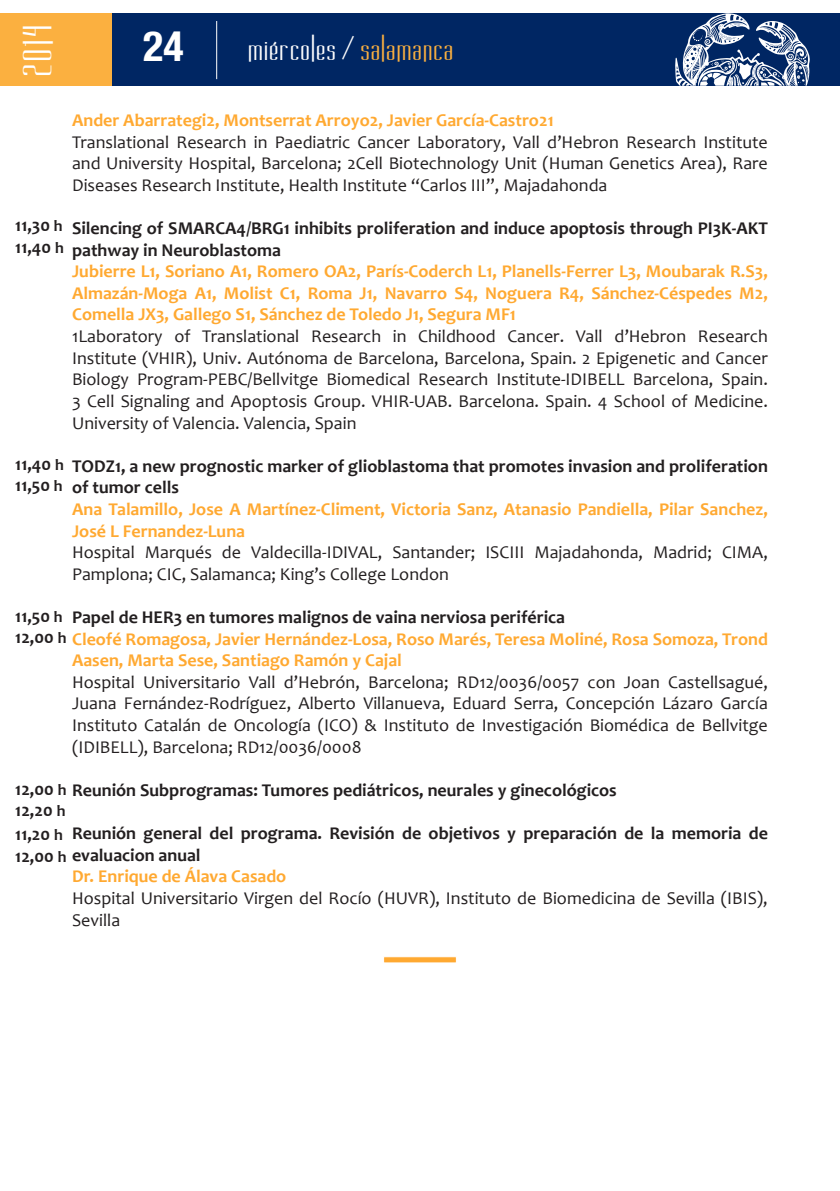
<style>
.page{position:relative;width:840px;height:1191px;background:#fff}
.page>*{position:absolute;margin:0;border:0;box-sizing:border-box;transform-origin:0 0}
.t1{font:48px "Long Cool Mother";color:#fff}
.t2{font:700 condensed 42px "Helvetica Neue";color:#fff}
.t3{font:36px "Long Cool Mother";letter-spacing:.05em;color:#fff}
.t4{font:18px/21.6px "Candara";color:#231f20;text-align:justify}
.t5{font:700 18px/21.6px "Candara";color:#ffa931}
.t6{font:700 18px/21.6px "Candara";color:#231f20}
.s1{color:#fbb040}
.s2{color:#231f20}
.s3{font-size:16px;color:#231f20}
.s4{font-size:16px}
</style>
<div class="page">
<div style="left:0;top:13px;width:111px;height:73px;background:#fbb040"></div>
<div style="left:112px;top:13px;width:727px;height:73px;background:#002663"></div>
<hr style="left:216px;top:21px;width:1px;height:58px;background:#fff">
<svg style="left:675px;top:13px;width:134px;height:73px"></svg>
<div style="left:383px;top:956px;width:73px;height:7px;background:#ffa931;border:1px solid #fff"></div>
<p class="t1" style="left:13px;top:76px;width:51px;rotate:-90deg">2014</p>
<p class="t3" style="left:248px;top:31px;width:206px">miércoles / <span class="s1">salamanca</span></p>
<p class="t2" style="left:143px;top:12px;width:42px">24</p>
<p class="t5" style="left:72px;top:109px;width:483px">Ander Abarrategi2, Montserrat Arroyo2, Javier García-Castro21</p>
<p class="t4" style="left:72px;top:131px;width:697px">Translational Research in Paediatric Cancer Laboratory, Vall d’Hebron Research Institute and University Hospital, Barcelona; 2Cell Biotechnology Unit (Human Genetics Area), Rare Diseases Research Institute, Health Institute “Carlos III”, Majadahonda</p>
<p class="t6" style="left:72px;top:217px;width:697px">Silencing of SMARCA4/BRG1 inhibits proliferation and induce apoptosis through PI3K-AKT pathway in Neuroblastoma</p>
<p class="t5" style="left:72px;top:260px;width:697px;text-align:justify">Jubierre L1, Soriano A1, Romero OA2, París-Coderch L1, Planells-Ferrer L3, Moubarak R.S3, Almazán-Moga A1, Molist C1, Roma J1, Navarro S4, Noguera R4, Sánchez-Céspedes M2, Comella JX3, Gallego S1, Sánchez de Toledo J1, Segura MF1</p>
<p class="t4" style="left:72px;top:325px;width:697px">1Laboratory of Translational Research in Childhood Cancer. Vall d’Hebron Research Institute (VHIR), Univ. Autónoma de Barcelona, Barcelona, Spain. 2 Epigenetic and Cancer Biology Program-PEBC/Bellvitge Biomedical Research Institute-IDIBELL Barcelona, Spain.<br>3 Cell Signaling and Apoptosis Group. VHIR-UAB. Barcelona. Spain. 4 School of Medicine.<br>University of Valencia. Valencia, Spain</p>
<p class="t6" style="left:72px;top:455px;width:697px">TODZ1, a new prognostic marker of glioblastoma that promotes invasion and proliferation of tumor cells</p>
<p class="t5" style="left:72px;top:498px;width:697px">Ana Talamillo, Jose A Martínez-Climent, Victoria Sanz, Atanasio Pandiella, Pilar Sanchez,<br>José L Fernandez-Luna</p>
<p class="t4" style="left:72px;top:541px;width:697px">Hospital Marqués de Valdecilla-IDIVAL, Santander; ISCIII Majadahonda, Madrid; CIMA,<br>Pamplona; CIC, Salamanca; King’s College London</p>
<p class="t6" style="left:72px;top:606px;width:494px">Papel de HER3 en tumores malignos de vaina nerviosa periférica</p>
<p class="t5" style="left:72px;top:627px;width:697px;text-indent:-57px"><span class="s2">12,00</span> <span class="s3">h</span> Cleofé Romagosa, Javier Hernández-Losa, Roso Marés, Teresa Moliné, Rosa Somoza, Trond<br>Aasen, Marta Sese, Santiago Ramón y Cajal</p>
<p class="t4" style="left:72px;top:671px;width:697px">Hospital Universitario Vall d’Hebrón, Barcelona; RD12/0036/0057 con Joan Castellsagué, Juana Fernández-Rodríguez, Alberto Villanueva, Eduard Serra, Concepción Lázaro García Instituto Catalán de Oncología (ICO) &amp; Instituto de Investigación Biomédica de Bellvitge (IDIBELL), Barcelona; RD12/0036/0008</p>
<p class="t6" style="left:15px;top:214px;width:49px">11,30 <span class="s4">h</span></p>
<p class="t6" style="left:15px;top:236px;width:50px">11,40 <span class="s4">h</span></p>
<p class="t6" style="left:15px;top:453px;width:50px">11,40 <span class="s4">h</span></p>
<p class="t6" style="left:15px;top:474px;width:49px">11,50 <span class="s4">h</span></p>
<p class="t6" style="left:15px;top:605px;width:49px">11,50 <span class="s4">h</span></p>
<p class="t6" style="left:15px;top:779px;width:602px">12,00 <span class="s4">h</span> Reunión Subprogramas: Tumores pediátricos, neurales y ginecológicos</p>
<p class="t6" style="left:15px;top:799px;width:52px">12,20 <span class="s4">h</span></p>
<p class="t6" style="left:15px;top:822px;width:753px;text-indent:57px">Reunión general del programa. Revisión de objetivos y preparación de la memoria de<br>12,00 <span class="s4">h</span> evaluacion anual</p>
<p class="t5" style="left:72px;top:865px;width:216px">Dr. Enrique de Álava Casado</p>
<p class="t4" style="left:72px;top:887px;width:696px">Hospital Universitario Virgen del Rocío (HUVR), Instituto de Biomedicina de Sevilla (IBIS),<br>Sevilla</p>
<p class="t6" style="left:15px;top:823px;width:49px">11,20 <span class="s4">h</span></p>
</div>
